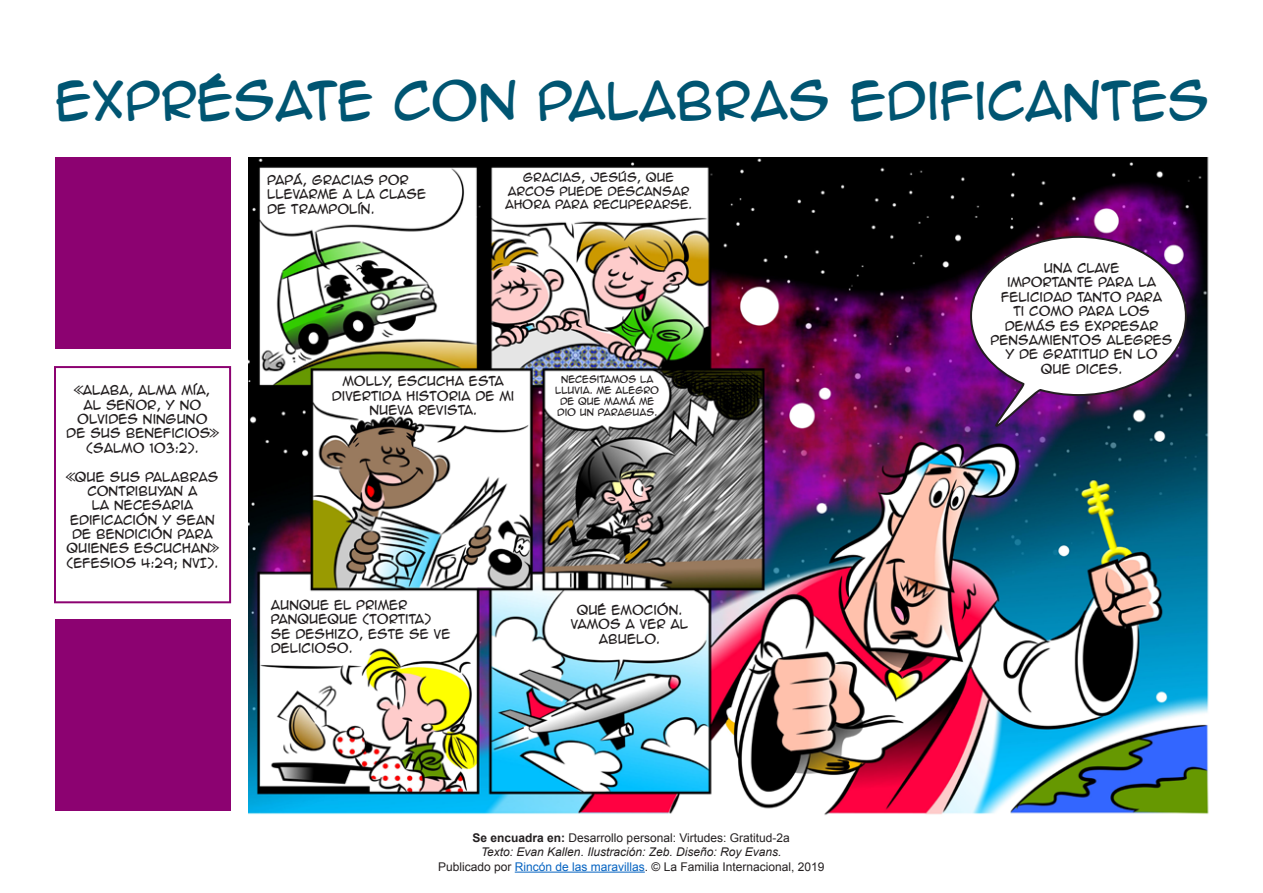
<style>
.page{position:relative;width:1263px;height:893px;background:#fff}
.page>*{position:absolute;margin:0;border:0;box-sizing:border-box;transform-origin:0 0}
.t1{font:48px "Anime Ace 2.0 BB";color:#005572}
.t2{font:12px/14.4px "Anime Ace 2.0 BB";color:#231f20;text-align:center}
.t3{font:12px "Arial";color:#231f20}
.t4{font:italic 12px "Arial";color:#231f20}
.t5{font:11.25px/13.5px "Anime Ace 2.0 BB";color:#231f20;text-align:center}
.t6{font:9px/10.8px "Anime Ace 2.0 BB";color:#231f20;text-align:center}
.s1{font-weight:700}
.s2{color:#0563c1}
</style>
<div class="page">
<img style="left:248px;top:158px;width:961px;height:657px">
<hr style="left:515px;top:872px;width:130px;height:1px;background:#0563c1">
<div style="left:54px;top:366px;width:177px;height:237px;border:2px solid #8c0271"></div>
<div style="left:55px;top:158px;width:175px;height:191px;background:#8c0271"></div>
<div style="left:55px;top:619px;width:175px;height:192px;background:#8c0271"></div>
<svg style="left:969px;top:235px;width:219px;height:194px"></svg>
<p class="t1" style="left:55px;top:70px;width:1156px">EXPRÉSATE CON PALABRAS EDIFICANTES</p>
<p class="t2" style="left:267px;top:172px;width:160px;text-align:left">PAPÁ, GRACIAS POR<br>LLEVARME A LA CLASE<br>DE TRAMPOLÍN.</p>
<p class="t5" style="left:505px;top:171px;width:189px">GRACIAS, JESÚS, QUE<br>ARCOS PUEDE DESCANSAR<br>AHORA PARA RECUPERARSE.</p>
<p class="t2" style="left:66px;top:382px;width:154px">«ALABA, ALMA MÍA,<br>AL SEÑOR, Y NO<br>OLVIDES NINGUNO<br>DE SUS BENEFICIOS» (SALMO 103:2).</p>
<p class="t2" style="left:66px;top:469px;width:153px">«QUE SUS PALABRAS<br>CONTRIBUYAN A<br>LA NECESARIA<br>EDIFICACIÓN Y SEAN<br>DE BENDICIÓN PARA<br>QUIENES ESCUCHAN» (EFESIOS 4:29; NVI).</p>
<p class="t2" style="left:332px;top:374px;width:184px">MOLLY, ESCUCHA ESTA<br>DIVERTIDA HISTORIA DE MI<br>NUEVA REVISTA.</p>
<p class="t6" style="left:555px;top:374px;width:105px">NECESITAMOS LA<br>LLUVIA. ME ALEGRO<br>DE QUE MAMÁ ME<br>DIO UN PARAGUAS.</p>
<p class="t2" style="left:271px;top:597px;width:181px;text-align:left">AUNQUE EL PRIMER<br>PANQUEQUE (TORTITA)<br>SE DESHIZO, ESTE SE VE<br>DELICIOSO.</p>
<p class="t2" style="left:571px;top:602px;width:118px">QUÉ EMOCIÓN.<br>VAMOS A VER AL<br>ABUELO.</p>
<p class="t3" style="left:473px;top:829px;width:319px"><span class="s1">Se encuadra en:</span> Desarrollo personal: Virtudes: Gratitud-2a</p>
<p class="t4" style="left:481px;top:844px;width:302px">Texto: Evan Kallen. Ilustración: Zeb. Diseño: Roy Evans.</p>
<p class="t3" style="left:438px;top:858px;width:388px">Publicado por <span class="s2">Rincón de las maravillas</span>. © La Familia Internacional, 2019</p>
<p class="t2" style="left:1044px;top:260px;width:77px">UNA CLAVE</p>
<p class="t2" style="left:990px;top:275px;width:183px">IMPORTANTE PARA LA<br>FELICIDAD TANTO PARA<br>TI COMO PARA LOS<br>DEMÁS ES EXPRESAR<br>PENSAMIENTOS ALEGRES<br>Y DE GRATITUD EN LO<br>QUE DICES.</p>
</div>
